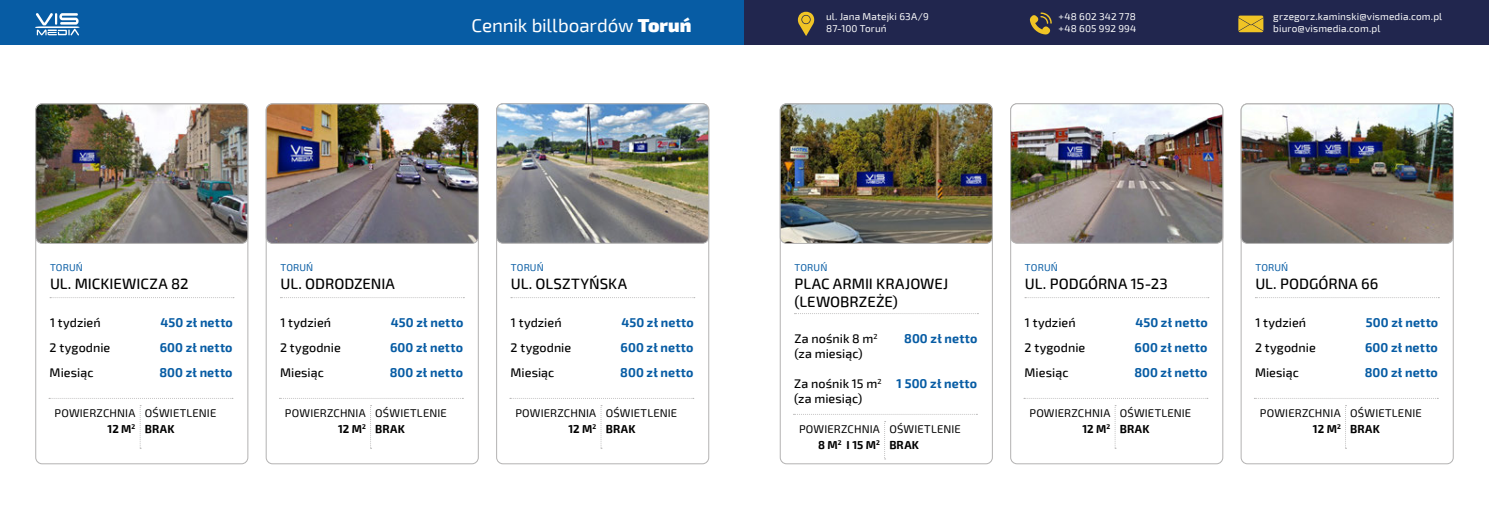
<style>
.page{position:relative;width:1489px;height:525px;background:#fff}
.page>*{position:absolute;margin:0;border:0;box-sizing:border-box;transform-origin:0 0}
.t1{font:18.75px "Exo 2";letter-spacing:-.01em;color:#fff}
.t2{font:500 15px/18px "Exo 2";letter-spacing:-.005em;color:#000}
.t3{font:700 12.5px/25.1px "Exo 2";letter-spacing:.01em;color:#075ca4;text-align:justify}
.t4{font:500 12.5px/25.1px "Exo 2";letter-spacing:.005em;color:#000}
.t5{font:11.25px/16.6px "Exo 2";letter-spacing:.015em;color:#000;text-align:right}
.t6{font:700 11.25px "Exo 2";letter-spacing:.025em;color:#000}
.t7{font:10px/12px "Exo 2";letter-spacing:.015em;color:#fff}
.t8{font:10px "Exo 2";letter-spacing:.015em;color:#075ca4}
.s1{font-weight:900}
.s2{font-weight:700}
</style>
<div class="page">
<div style="left:0;top:0;width:1488px;height:45px;background:#075ca4"></div>
<svg style="left:35px;top:13px;width:45px;height:22px"></svg>
<div style="left:744px;top:0;width:744px;height:45px;background:#21264e"></div>
<svg style="left:1238px;top:16px;width:25px;height:16px"></svg>
<svg style="left:1029px;top:12px;width:22px;height:23px"></svg>
<svg style="left:797px;top:12px;width:17px;height:24px"></svg>
<svg style="left:511px;top:297px;width:183px;height:1px"></svg>
<svg style="left:510px;top:398px;width:183px;height:1px"></svg>
<svg style="left:600px;top:405px;width:2px;height:43px"></svg>
<svg style="left:1024px;top:297px;width:184px;height:1px"></svg>
<svg style="left:1023px;top:398px;width:184px;height:1px"></svg>
<svg style="left:1114px;top:405px;width:1px;height:43px"></svg>
<svg style="left:1255px;top:297px;width:184px;height:1px"></svg>
<svg style="left:1254px;top:398px;width:184px;height:1px"></svg>
<svg style="left:1345px;top:405px;width:1px;height:43px"></svg>
<img style="left:496px;top:105px;width:212px;height:138px">
<div style="left:496px;top:103px;width:213px;height:140px;border:1px solid #b3b2b2;border-radius:6px"></div>
<img style="left:1010px;top:104px;width:212px;height:139px">
<div style="left:1010px;top:103px;width:212px;height:140px;border:1px solid #b3b2b2;border-radius:6px"></div>
<img style="left:1240px;top:104px;width:212px;height:139px">
<div style="left:1240px;top:104px;width:213px;height:139px;border:1px solid #b3b2b2;border-radius:6px"></div>
<svg style="left:280px;top:297px;width:184px;height:1px"></svg>
<svg style="left:279px;top:398px;width:184px;height:1px"></svg>
<svg style="left:370px;top:405px;width:1px;height:43px"></svg>
<img style="left:266px;top:104px;width:212px;height:139px">
<div style="left:266px;top:104px;width:212px;height:139px;border:1px solid #b3b2b2;border-radius:6px"></div>
<svg style="left:50px;top:297px;width:184px;height:1px"></svg>
<svg style="left:49px;top:398px;width:184px;height:1px"></svg>
<svg style="left:140px;top:405px;width:1px;height:43px"></svg>
<img style="left:36px;top:104px;width:212px;height:139px">
<div style="left:35px;top:104px;width:213px;height:139px;border:1px solid #b3b2b2;border-radius:6px"></div>
<svg style="left:794px;top:313px;width:184px;height:1px"></svg>
<svg style="left:793px;top:414px;width:184px;height:1px"></svg>
<svg style="left:884px;top:421px;width:1px;height:38px"></svg>
<img style="left:780px;top:104px;width:212px;height:139px">
<div style="left:780px;top:104px;width:212px;height:139px;border:1px solid #b3b2b2;border-radius:6px"></div>
<h1 class="t1" style="left:471px;top:13px;width:221px">Cennik billboardów <span class="s1">Toruń</span></h1>
<p class="t7" style="left:1058px;top:11px;width:79px">+48 602 342 778 +48 605 992 994</p>
<p class="t7" style="left:1273px;top:11px;width:170px">grzegorz.kaminski@vismedia.com.pl biuro@vismedia.com.pl</p>
<p class="t7" style="left:826px;top:11px;width:104px">ul. Jana Matejki 63A/9<br>87-100 Toruń</p>
<p class="t8" style="left:50px;top:260px;width:34px">TORUŃ</p>
<p class="t2" style="left:50px;top:274px;width:140px">UL. MICKIEWICZA 82</p>
<p class="t4" style="left:50px;top:309px;width:62px">1 tydzień<br>2 tygodnie<br>Miesiąc</p>
<p class="t3" style="left:159px;top:309px;width:75px">450 zł netto 600 zł netto 800 zł netto</p>
<p class="t5" style="left:55px;top:403px;width:82px">POWIERZCHNIA<br><span class="s2">12 M</span><sup>2</sup></p>
<p class="t5" style="left:145px;top:403px;width:73px">OŚWIETLENIE</p>
<p class="t6" style="left:145px;top:420px;width:31px">BRAK</p>
<p class="t8" style="left:280px;top:260px;width:34px">TORUŃ</p>
<p class="t2" style="left:280px;top:274px;width:116px">UL. ODRODZENIA</p>
<p class="t4" style="left:280px;top:309px;width:62px">1 tydzień<br>2 tygodnie<br>Miesiąc</p>
<p class="t3" style="left:390px;top:309px;width:75px">450 zł netto 600 zł netto 800 zł netto</p>
<p class="t5" style="left:285px;top:403px;width:82px">POWIERZCHNIA<br><span class="s2">12 M</span><sup>2</sup></p>
<p class="t5" style="left:375px;top:403px;width:73px">OŚWIETLENIE</p>
<p class="t6" style="left:375px;top:420px;width:31px">BRAK</p>
<p class="t8" style="left:511px;top:260px;width:34px">TORUŃ</p>
<p class="t2" style="left:511px;top:274px;width:118px">UL. OLSZTYŃSKA</p>
<p class="t4" style="left:510px;top:309px;width:62px">1 tydzień<br>2 tygodnie<br>Miesiąc</p>
<p class="t3" style="left:620px;top:309px;width:75px">450 zł netto 600 zł netto 800 zł netto</p>
<p class="t5" style="left:515px;top:403px;width:82px">POWIERZCHNIA<br><span class="s2">12 M</span><sup>2</sup></p>
<p class="t5" style="left:605px;top:403px;width:73px">OŚWIETLENIE</p>
<p class="t6" style="left:605px;top:420px;width:31px">BRAK</p>
<p class="t8" style="left:794px;top:260px;width:34px">TORUŃ</p>
<p class="t2" style="left:794px;top:274px;width:155px">PLAC ARMII KRAJOWEJ (LEWOBRZEŻE)</p>
<p class="t4" style="left:794px;top:330px;width:85px;line-height:15px">Za nośnik 8 m<sup>2 </sup>(za miesiąc)</p>
<p class="t4" style="left:794px;top:376px;width:89px;line-height:15px">Za nośnik 15 m<sup>2 </sup>(za miesiąc)</p>
<p class="t3" style="left:904px;top:325px;width:75px">800 zł netto</p>
<p class="t3" style="left:896px;top:370px;width:82px">1 500 zł netto</p>
<p class="t5" style="left:799px;top:419px;width:82px">POWIERZCHNIA<br><span class="s2">8 M</span><sup>2</sup> <span class="s2">I 15 M</span><sup>2</sup></p>
<p class="t5" style="left:889px;top:419px;width:73px">OŚWIETLENIE</p>
<p class="t6" style="left:889px;top:436px;width:31px">BRAK</p>
<p class="t8" style="left:1024px;top:260px;width:34px">TORUŃ</p>
<p class="t2" style="left:1024px;top:274px;width:144px">UL. PODGÓRNA 15-23</p>
<p class="t4" style="left:1024px;top:309px;width:62px">1 tydzień<br>2 tygodnie<br>Miesiąc</p>
<p class="t3" style="left:1134px;top:309px;width:75px">450 zł netto 600 zł netto 800 zł netto</p>
<p class="t5" style="left:1029px;top:403px;width:82px">POWIERZCHNIA<br><span class="s2">12 M</span><sup>2</sup></p>
<p class="t5" style="left:1119px;top:403px;width:73px">OŚWIETLENIE</p>
<p class="t6" style="left:1119px;top:420px;width:31px">BRAK</p>
<p class="t8" style="left:1255px;top:260px;width:34px">TORUŃ</p>
<p class="t2" style="left:1255px;top:274px;width:125px">UL. PODGÓRNA 66</p>
<p class="t4" style="left:1254px;top:309px;width:62px">1 tydzień<br>2 tygodnie<br>Miesiąc</p>
<p class="t3" style="left:1364px;top:309px;width:75px">500 zł netto 600 zł netto 800 zł netto</p>
<p class="t5" style="left:1259px;top:403px;width:82px">POWIERZCHNIA<br><span class="s2">12 M</span><sup>2</sup></p>
<p class="t5" style="left:1350px;top:403px;width:73px">OŚWIETLENIE</p>
<p class="t6" style="left:1350px;top:420px;width:31px">BRAK</p>
</div>
